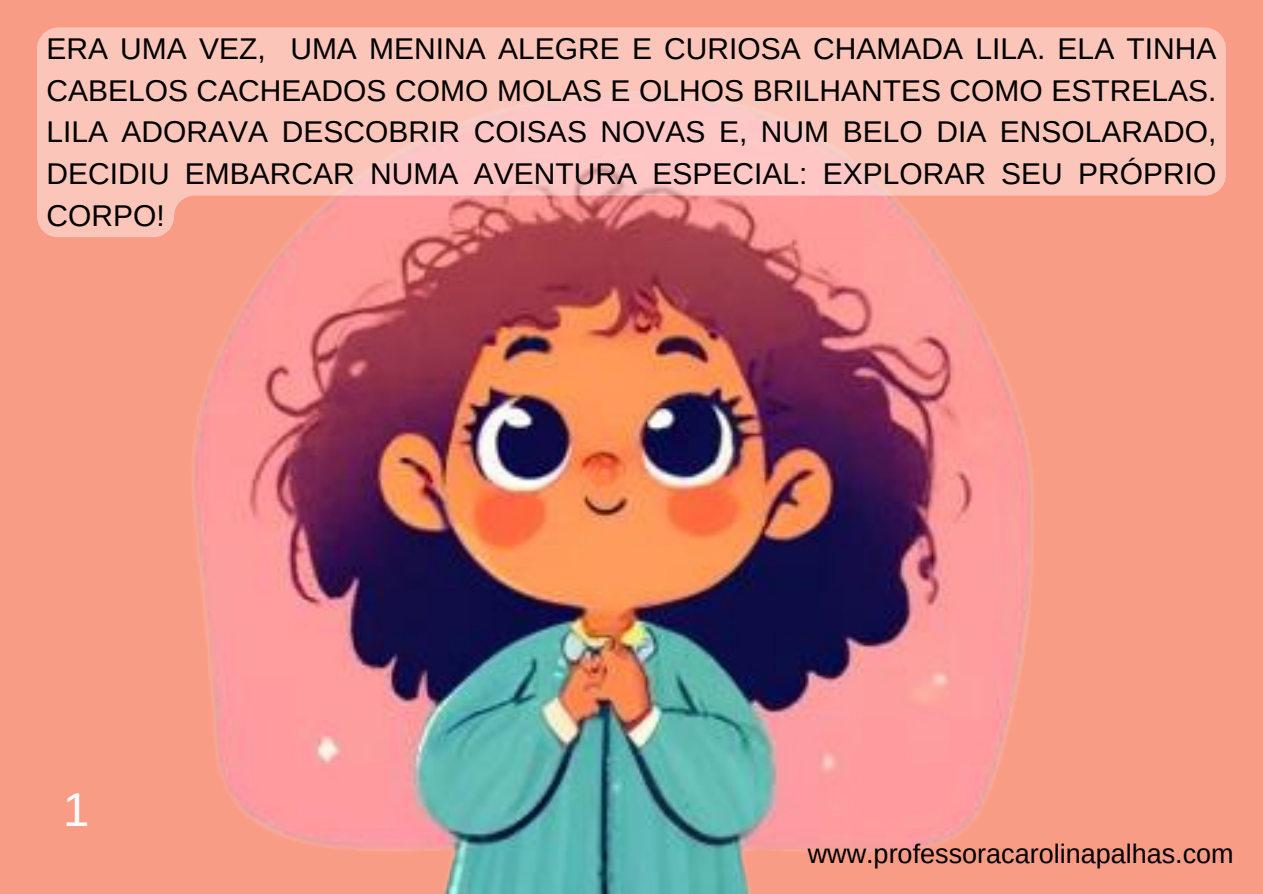
<style>
.page{position:relative;width:1263px;height:894px;background:#fff}
.page>*{position:absolute;margin:0;border:0;box-sizing:border-box;transform-origin:0 0}
.t1{font:47.25px "Arimo";color:#fff}
.t2{font:30px/41.7px "Arimo";color:#000;text-align:justify}
.t3{font:27px "Arimo";color:#000}
</style>
<div class="page">
<div style="left:0;top:0;width:1263px;height:893px;background:#f99c86"></div>
<img style="left:192px;top:237px;width:841px;height:656px">
<svg style="left:37px;top:27px;width:1189px;height:210px;background:#f9bcb1"></svg>
<p class="t2" style="left:46px;top:28px;width:1172px">ERA UMA VEZ, UMA MENINA ALEGRE E CURIOSA CHAMADA LILA. ELA TINHA CABELOS CACHEADOS COMO MOLAS E OLHOS BRILHANTES COMO ESTRELAS.<br>LILA ADORAVA DESCOBRIR COISAS NOVAS E, NUM BELO DIA ENSOLARADO, DECIDIU EMBARCAR NUMA AVENTURA ESPECIAL: EXPLORAR SEU PRÓPRIO CORPO!</p>
<p class="t1" style="left:63px;top:783px;width:28px">1</p>
<p class="t3" style="left:808px;top:837px;width:428px">www.professoracarolinapalhas.com</p>
</div>
